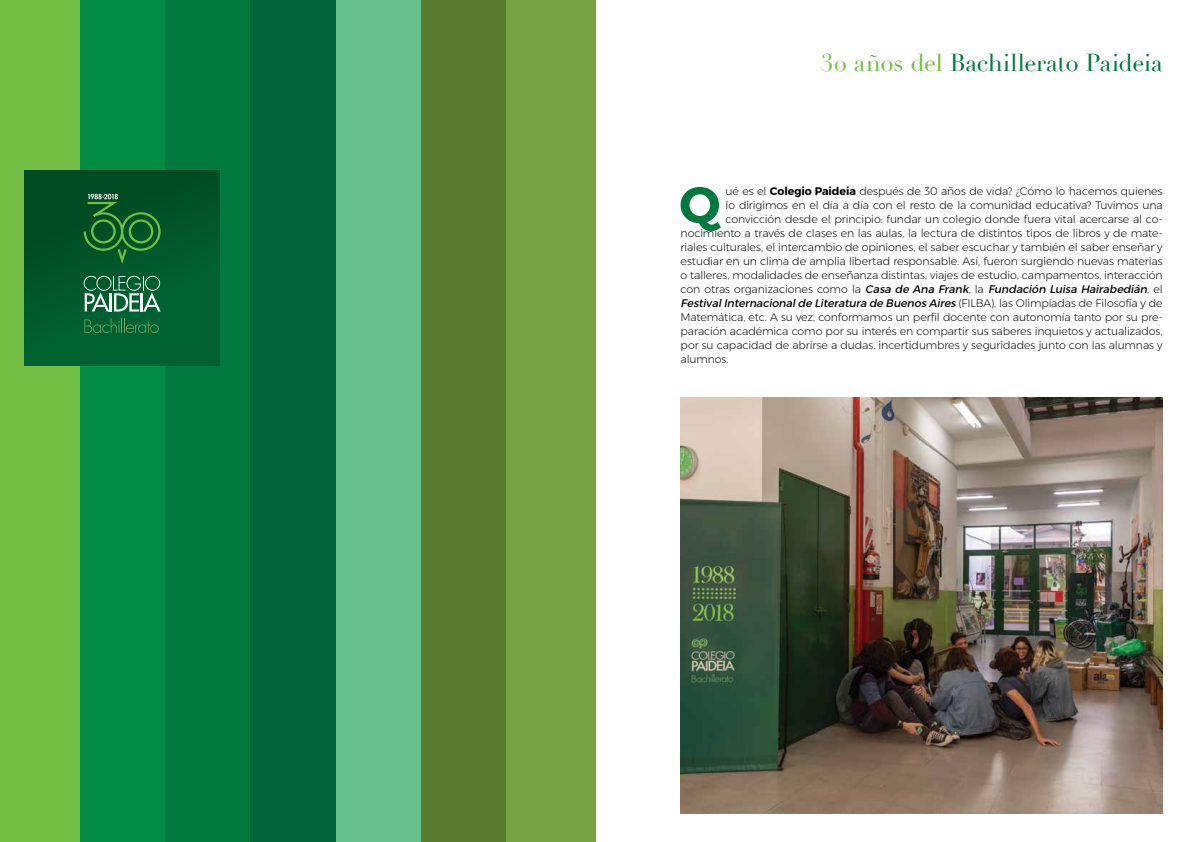
<style>
.page{position:relative;width:1191px;height:842px;background:#fff}
.page>*{position:absolute;margin:0;border:0;box-sizing:border-box;transform-origin:0 0}
.t1{font:700 51px "Montserrat";color:#00793f}
.t2{font:24px "Didot";letter-spacing:-.01em;color:#00793f}
.t3{font:300 11px "Montserrat";letter-spacing:-.01em;color:#000}
.t4{font:italic 11px "Montserrat";color:#000}
.s1{color:#72bf44}
.s2{font-weight:700}
.s3{font-weight:300;font-style:normal}
</style>
<div class="page">
<div style="left:0;top:0;width:81px;height:842px;background:#72bf44"></div>
<div style="left:81px;top:0;width:85px;height:842px;background:#008c44"></div>
<div style="left:166px;top:0;width:85px;height:842px;background:#00793f"></div>
<div style="left:251px;top:0;width:85px;height:842px;background:#00663a"></div>
<div style="left:336px;top:0;width:85px;height:842px;background:#67c18c"></div>
<div style="left:421px;top:0;width:85px;height:842px;background:#587b2f"></div>
<div style="left:506px;top:0;width:89px;height:842px;background:#79a342"></div>
<div style="left:24px;top:170px;width:196px;height:196px;background:linear-gradient(to bottom,#004a21,#006533)"></div>
<svg style="left:84px;top:276px;width:77px;height:36px;background:#488b69"></svg>
<svg style="left:84px;top:318px;width:75px;height:15px"></svg>
<svg style="left:84px;top:194px;width:77px;height:70px;background:#16662d"></svg>
<img style="left:680px;top:397px;width:482px;height:416px">
<h2 class="t2" style="left:821px;top:48px;width:343px"><span class="s1">30 años del</span> Bachillerato Paideia</h2>
<h1 class="t1" style="left:679px;top:173px;width:43px">Q</h1>
<p class="t3" style="left:725px;top:184px;width:438px">ué es el <span class="s2">Colegio Paideia</span> después de 30 años de vida? ¿Cómo lo hacemos quienes</p>
<p class="t3" style="left:725px;top:198px;width:438px">lo dirigimos en el día a día con el resto de la comunidad educativa? Tuvimos una</p>
<p class="t3" style="left:725px;top:212px;width:438px">convicción desde el principio: fundar un colegio donde fuera vital acercarse al co-</p>
<p class="t3" style="left:680px;top:226px;width:483px">nocimiento a través de clases en las aulas, la lectura de distintos tipos de libros y de mate-</p>
<p class="t3" style="left:680px;top:240px;width:483px">riales culturales, el intercambio de opiniones, el saber escuchar y también el saber enseñar y</p>
<p class="t3" style="left:680px;top:254px;width:483px">estudiar en un clima de amplia libertad responsable. Así, fueron surgiendo nuevas materias</p>
<p class="t3" style="left:680px;top:268px;width:483px">o talleres, modalidades de enseñanza distintas, viajes de estudio, campamentos, interacción</p>
<p class="t4" style="left:680px;top:282px;width:483px"><span class="s3">c o n ot ra s o rg a n i z a c i o n es c o m o l a</span> Casa de Ana Frank<span class="s3">, l a</span> Fundación Luisa Hairabedián<span class="s3">, e l</span></p>
<p class="t4" style="left:680px;top:296px;width:483px">FestivalInternacionalde Literatura de Buenos Aires <span class="s3">( F I L B A ) , l a s O l i m p ía d a s d e F i l o s o fía y d e</span></p>
<p class="t3" style="left:680px;top:310px;width:483px">Matemática, etc. A su vez, conformamos un perfil docente con autonomía tanto por su pre-</p>
<p class="t3" style="left:680px;top:324px;width:483px">paración académica como por su interés en compartir sus saberes inquietos y actualizados,</p>
<p class="t3" style="left:680px;top:338px;width:483px">por su capacidad de abrirse a dudas, incertidumbres y seguridades junto con las alumnas y</p>
<p class="t3" style="left:680px;top:352px;width:50px">alumnos.</p>
</div>
